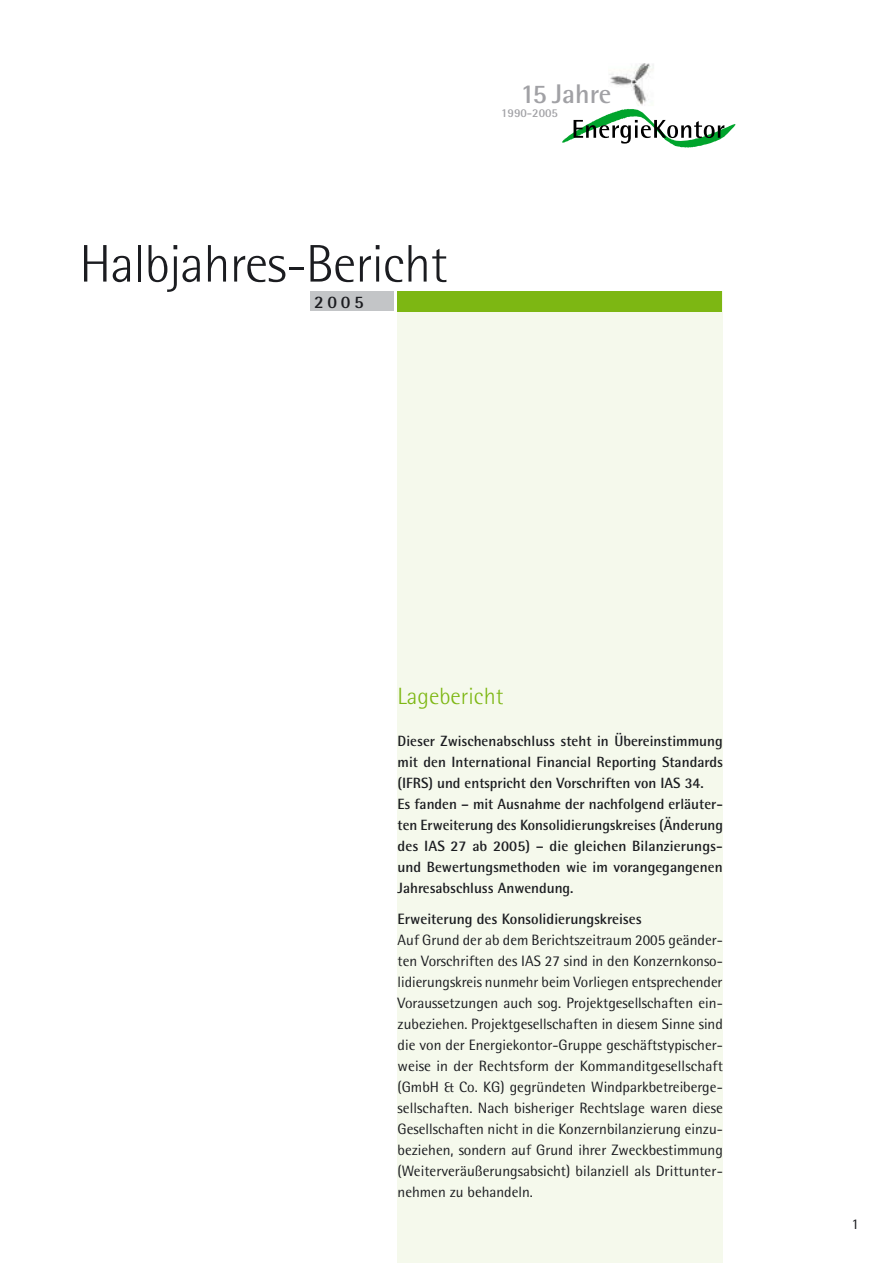
<style>
.page{position:relative;width:893px;height:1263px;background:#fff}
.page>*{position:absolute;margin:0;border:0;box-sizing:border-box;transform-origin:0 0}
.t1{font:300 52.95px "Rotis Semi Sans";letter-spacing:-.015em;color:#1b1c20}
.t2{font:700 27px "Rotis Semi Sans";color:#a1a1a5}
.t3{font:300 23.55px "Rotis Semi Sans";color:#7db713}
.t4{font:700 17.7px "Rotis Semi Sans";color:#1b1c20}
.Fließtext{font:15px/21px "Rotis Semi Sans";color:#1b1c20;text-align:justify}
.Fließtext-2{font:700 15px "Rotis Semi Sans";color:#1b1c20}
.Fließtext-3{font:700 14.85px/21px "Rotis Semi Sans";color:#1b1c20;text-align:justify}
.Fließtext-4{font:14.85px "Rotis Semi Sans";color:#1b1c20}
.t5{font:700 12px "Rotis Semi Sans";color:#a1a1a5}
</style>
<div class="page">
<div style="left:398px;top:291px;width:325px;height:972px;background:#f5f9ec"></div>
<div style="left:310px;top:291px;width:83px;height:20px;background:#c3c5c7"></div>
<div style="left:398px;top:291px;width:324px;height:20px;background:#7db713"></div>
<svg style="left:562px;top:108px;width:174px;height:40px"></svg>
<img style="left:609px;top:63px;width:45px;height:43px">
<p class="t1" style="left:79px;top:233px;width:370px">Halbjahres-Bericht</p>
<p class="t4" style="left:314px;top:291px;width:51px">2005</p>
<p class="t2" style="left:521px;top:78px;width:92px">15 Jahre</p>
<p class="t5" style="left:501px;top:106px;width:58px">1990-2005</p>
<p class="t3" style="left:398px;top:682px;width:107px">Lagebericht</p>
<p class="Fließtext-3" style="left:398px;top:730px;width:327px">Dieser Zwischenabschluss steht in Übereinstimmung mit den International Financial Reporting Standards (IFRS) und entspricht den Vorschriften von IAS 34.</p>
<p class="Fließtext-3" style="left:398px;top:793px;width:327px">Es fanden – mit Ausnahme der nachfolgend erläuter&shy;ten Erweiterung des Konsolidierungskreises (Änderung des IAS 27 ab 2005) – die gleichen Bilanzierungs&shy;und Bewertungsmethoden wie im vorangegangenen Jahresabschluss Anwendung.</p>
<p class="Fließtext-2" style="left:398px;top:910px;width:246px">Erweiterung des Konsolidierungskreises</p>
<p class="Fließtext" style="left:398px;top:929px;width:327px">Auf Grund der ab dem Berichtszeitraum 2005 geänder&shy;ten Vorschriften des IAS 27 sind in den Konzernkonso&shy;lidierungskreis nunmehr beim Vorliegen entsprechender Voraussetzungen auch sog. Projektgesellschaften ein&shy;zubeziehen. Projektgesellschaften in diesem Sinne sind die von der Energiekontor-Gruppe geschäftstypischer&shy;weise in der Rechtsform der Kommanditgesellschaft (GmbH &amp; Co. KG) gegründeten Windparkbetreiberge&shy;sellschaften. Nach bisheriger Rechtslage waren diese Gesellschaften nicht in die Konzernbilanzierung einzu&shy;beziehen, sondern auf Grund ihrer Zweckbestimmung (Weiterveräußerungsabsicht) bilanziell als Drittunter&shy;nehmen zu behandeln.</p>
<p class="Fließtext-4" style="left:851px;top:1215px;width:9px">1</p>
</div>
